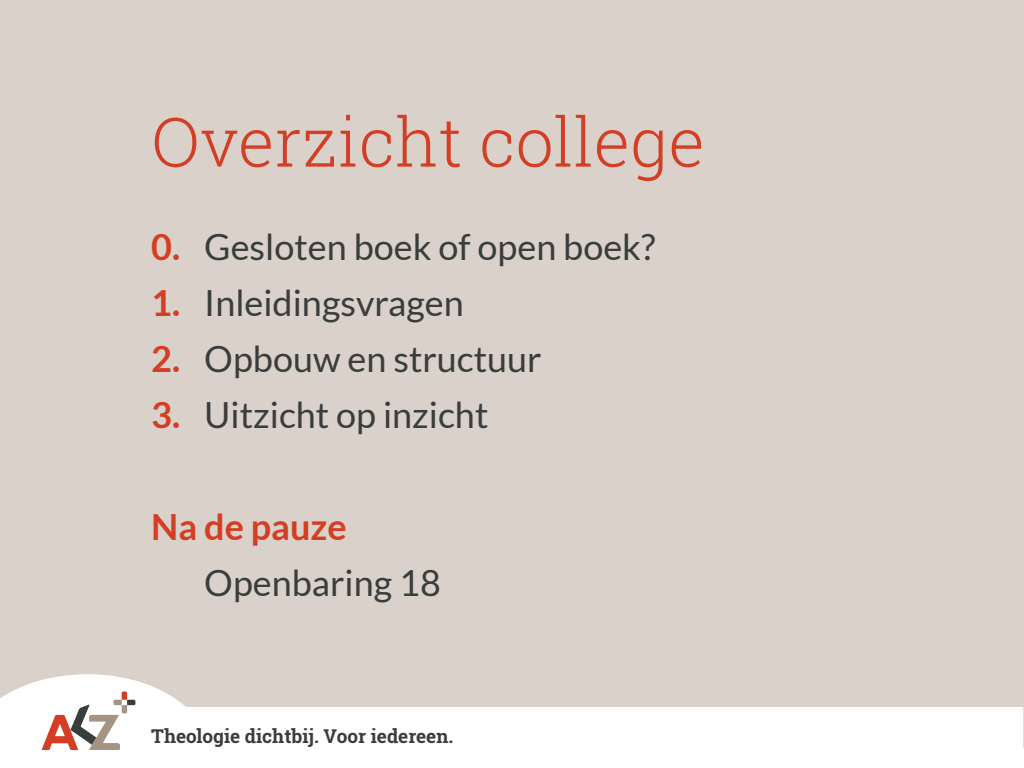
<style>
.page{position:relative;width:1024px;height:768px;background:#fff}
.page>*{position:absolute;margin:0;border:0;box-sizing:border-box;transform-origin:0 0}
.t1{font:300 68px "Roboto Slab";color:#d33e24}
.t2{font:36px "Lato";color:#393d3c}
.t3{font:700 36px "Lato";color:#d33e24}
.t4{font:700 19px "Roboto Slab";color:#393d3c}
.s1{font-weight:700;color:#d33e24}
</style>
<div class="page">
<div style="left:0;top:0;width:1024px;height:748px;background:#d9d1ca"></div>
<svg style="left:0;top:674px;width:1023px;height:76px;fill:#fff"></svg>
<svg style="left:42px;top:691px;width:93px;height:59px;background:#dfcbc6"></svg>
<h1 class="t1" style="left:151px;top:95px;width:555px">Overzicht college</h1>
<p class="t2" style="left:151px;top:227px;width:506px"><span class="s1">0.</span> Gesloten boek of open boek?</p>
<p class="t2" style="left:151px;top:283px;width:314px"><span class="s1">1.</span> Inleidingsvragen</p>
<p class="t2" style="left:151px;top:339px;width:392px"><span class="s1">2.</span> Opbouw en structuur</p>
<p class="t2" style="left:151px;top:395px;width:339px"><span class="s1">3.</span> Uitzicht op inzicht</p>
<p class="t3" style="left:151px;top:506px;width:197px">Na de pauze</p>
<p class="t2" style="left:204px;top:563px;width:238px">Openbaring 18</p>
<p class="t4" style="left:151px;top:723px;width:304px">Theologie dichtbij. Voor iedereen.</p>
</div>
